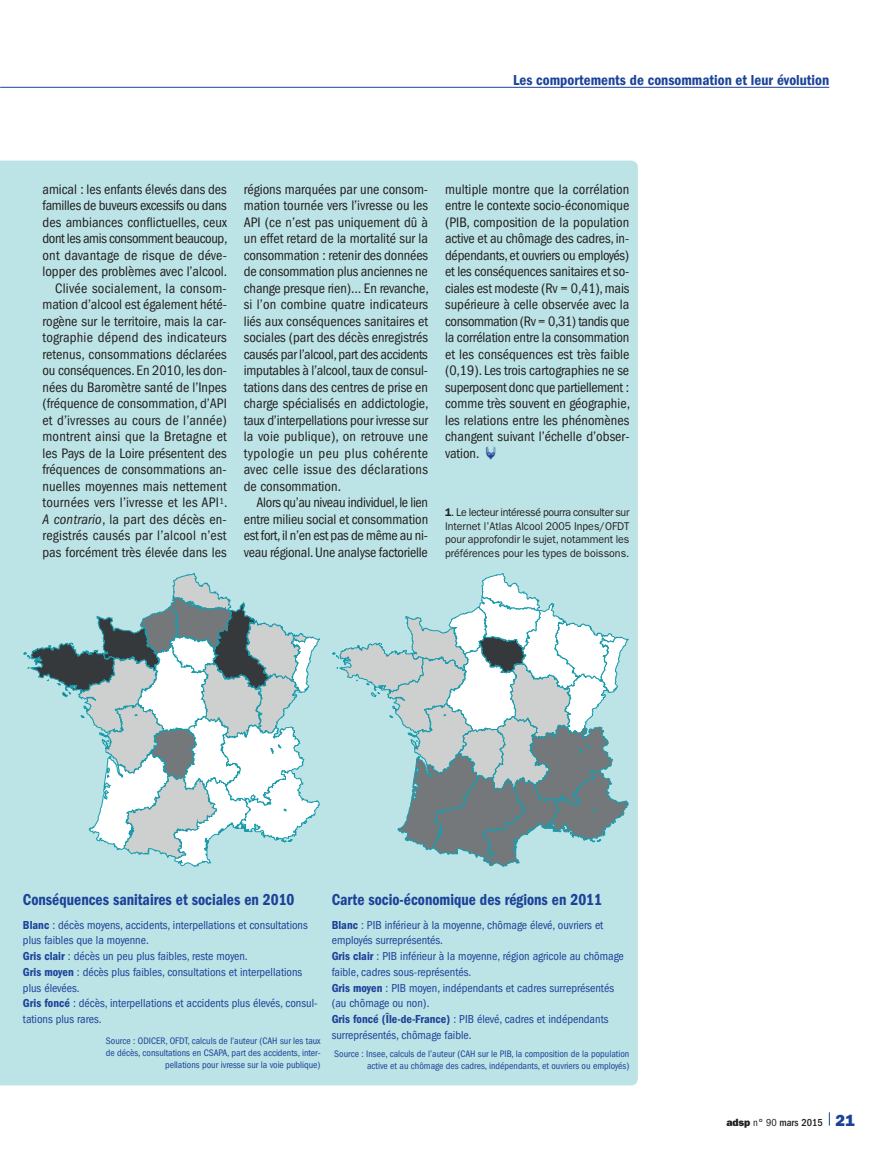
<style>
.page{position:relative;width:893px;height:1149px;background:#fff}
.page>*{position:absolute;margin:0;border:0;box-sizing:border-box;transform-origin:0 0}
.t1{font:16.5px "ITC Franklin Gothic Std Dm Cd";color:#1b4299;scale:.94 1}
.t2{font:15px "ITC Franklin Gothic Std Dm Cd";color:#1b4299}
.t3{font:condensed 14.25px/16.5px "ITC Franklin Gothic Std";color:#231f20;text-align:justify}
.t4{font:condensed 12px/15.8px "ITC Franklin Gothic Std";color:#1b4299}
.t5{font:11.25px/13.5px "ITC Franklin Gothic Std";color:#231f20;text-align:justify;scale:.94 1}
.t6{font:500 condensed 10.5px "ITC Franklin Gothic Std";color:#231f20}
.t7{font:condensed 9.75px/12px "ITC Franklin Gothic Std";color:#1b4299;text-align:right}
.s1{font-style:italic}
.s2{font-family:"Ph Fpictos";font-weight:600;font-stretch:normal;font-size:15px;color:#1b4299}
.s3{font-weight:600}
.s4{font-family:"ITC Franklin Gothic Std Dm Cd";font-stretch:normal}
.s5{font-family:"ITC Franklin Gothic Std Hvy";font-weight:400;font-stretch:normal}
.s6{font-weight:400}
.s7{font-family:"ITC Franklin Gothic Std Hvy";font-weight:400;font-stretch:normal;font-size:16.2px;color:#1b4299}
</style>
<div class="page">
<hr style="left:0;top:87px;width:829px;height:1px;background:#1b4299">
<svg style="left:829px;top:1112px;width:1px;height:13px"></svg>
<div style="left:0;top:160px;width:638px;height:924px;background:#bce3e5"></div>
<svg style="left:23px;top:573px;width:297px;height:293px"></svg>
<svg style="left:332px;top:573px;width:297px;height:293px;background:#b0c9cc"></svg>
<p class="t2" style="left:513px;top:71px;width:318px">Les comportements de consommation et leur évolution</p>
<p class="t3" style="left:43px;top:181px;width:186px;text-align:right">amical : les enfants élevés dans des familles de buveurs excessifs ou dans des ambiances conflictuelles, ceux dont les amis consomment beaucoup, ont davantage de risque de déve&shy;lopper des problèmes avec l’alcool.<br>Clivée socialement, la consom&shy;mation d’alcool est également hété&shy;rogène sur le territoire, mais la car&shy;tographie dépend des indicateurs retenus, consommations déclarées ou conséquences. En 2010, les don&shy;nées du Baromètre santé de l’Inpes (fréquence de consommation, d’API et d’ivresses au cours de l’année) montrent ainsi que la Bretagne et les Pays de la Loire présentent des fréquences de consommations an&shy;nuelles moyennes mais nettement tournées vers l’ivresse et les API<sup>1</sup>.<br><span class="s1">A contrario</span>, la part des décès en&shy;registrés causés par l’alcool n’est pas forcément très élevée dans les</p>
<p class="t3" style="left:244px;top:181px;width:186px">régions marquées par une consom&shy;mation tournée vers l’ivresse ou les API (ce n’est pas uniquement dû à un effet retard de la mortalité sur la consommation : retenir des données de consommation plus anciennes ne change presque rien)… En revanche, si l’on combine quatre indicateurs liés aux conséquences sanitaires et sociales (part des décès enregistrés causés par l’alcool, part des accidents imputables à l’alcool, taux de consul&shy;tations dans des centres de prise en charge spécialisés en addictologie, taux d’interpellations pour ivresse sur la voie publique), on retrouve une typologie un peu plus cohérente avec celle issue des déclarations de consommation.</p>
<p class="t3" style="left:244px;top:494px;width:186px;text-indent:13px">Alors qu’au niveau individuel, le lien entre milieu social et consommation est fort, il n’en est pas de même au ni&shy;veau régional. Une analyse factorielle</p>
<p class="t3" style="left:445px;top:181px;width:186px">multiple montre que la corrélation entre le contexte socio-économique (PIB, composition de la population active et au chômage des cadres, in&shy;dépendants, et ouvriers ou employés) et les conséquences sanitaires et so&shy;ciales est modeste (Rv = 0,41), mais supérieure à celle observée avec la consommation (Rv = 0,31) tandis que la corrélation entre la consommation et les conséquences est très faible (0,19). Les trois cartographies ne se superposent donc que partiellement : comme très souvent en géographie, les relations entre les phénomènes changent suivant l’échelle d’obser&shy;vation. <span class="s2">z</span></p>
<p class="t5" style="left:445px;top:506px;width:198px"><span class="s3">1</span>. Le lecteur intéressé pourra consulter sur Internet l’Atlas Alcool 2005 Inpes/OFDT pour approfondir le sujet, notamment les préférences pour les types de boissons.</p>
<p class="t1" style="left:23px;top:890px;width:290px">Conséquences sanitaires et sociales en 2010</p>
<p class="t4" style="left:23px;top:916px;width:296px"><span class="s4">Blanc</span> : décès moyens, accidents, interpellations et consultations plus faibles que la moyenne.<br><span class="s4">Gris clair</span> : décès un peu plus faibles, reste moyen.<br><span class="s4">Gris moyen</span> : décès plus faibles, consultations et interpellations plus élevées.<br><span class="s4">Gris foncé</span> : décès, interpellations et accidents plus élevés, consul&shy;tations plus rares.</p>
<p class="t7" style="left:106px;top:1034px;width:216px">Source : ODICER, OFDT, calculs de l’auteur (CAH sur les taux de décès, consultations en CSAPA, part des accidents, inter&shy;pellations pour ivresse sur la voie publique)</p>
<p class="t1" style="left:332px;top:890px;width:289px">Carte socio-économique des régions en 2011</p>
<p class="t4" style="left:332px;top:916px;width:294px"><span class="s4">Blanc</span> : PIB inférieur à la moyenne, chômage élevé, ouvriers et employés surreprésentés.<br><span class="s4">Gris clair</span> : PIB inférieur à la moyenne, région agricole au chômage faible, cadres sous-représentés.<br><span class="s4">Gris moyen</span> : PIB moyen, indépendants et cadres surreprésentés (au chômage ou non).<br><span class="s4">Gris foncé (Île-de-France)</span> : PIB élevé, cadres et indépendants surreprésentés, chômage faible.</p>
<p class="t7" style="left:334px;top:1047px;width:296px">Source : Insee, calculs de l’auteur (CAH sur le PIB, la composition de la population active et au chômage des cadres, indépendants, et ouvriers ou employés)</p>
<p class="t6" style="left:727px;top:1115px;width:130px"><span class="s5">adsp</span> <span class="s6">n° 90</span> mars 2015 <span class="s7">21</span></p>
</div>
